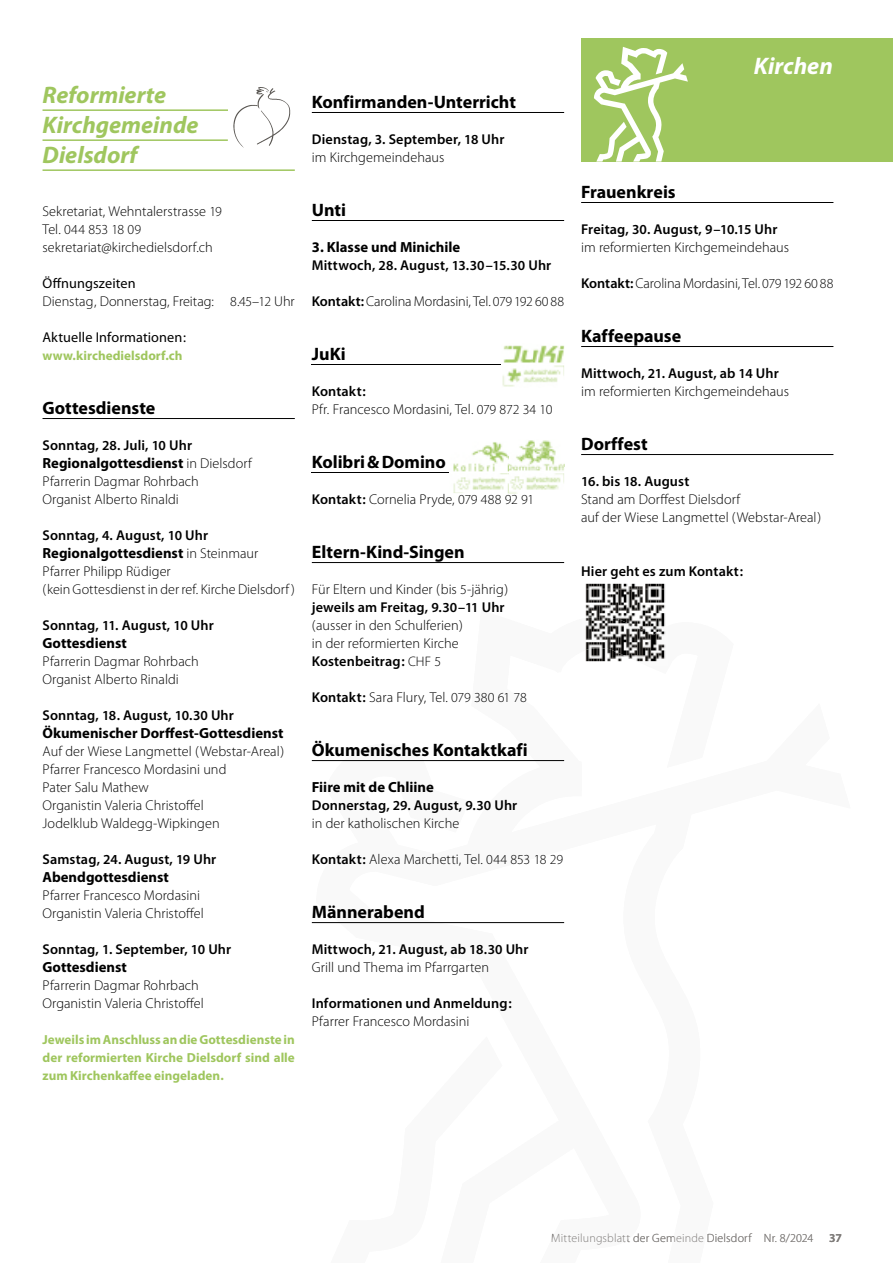
<style>
.page{position:relative;width:893px;height:1263px;background:#fff}
.page>*{position:absolute;margin:0;border:0;box-sizing:border-box;transform-origin:0 0}
.t1{font:italic 700 24px/30px "Myriad Pro";color:#9fc65e}
.t2{font:italic 700 24px "Myriad Pro";color:#fff}
.t3{font:700 18px "Myriad Pro";color:#000}
.t4{font:700 14.7px "Myriad Pro";color:#000}
.t5{font:300 14.25px/18px "Myriad Pro";color:#000}
.t6{font:600 14.25px/18px "Myriad Pro";letter-spacing:.01em;color:#000}
.t7{font:14.25px "Myriad Pro";letter-spacing:.01em;color:#000}
.t8{font:300 13.8px "Myriad Pro";color:#000}
.t9{font:700 13.2px/18px "Myriad Pro";color:#9fc65e;text-align:justify}
.t10{font:300 12px "Myriad Pro";letter-spacing:.015em;color:#7f7c7a}
.t11{font:600 12px "Myriad Pro";color:#7f7c7a}
.s1{font-size:13.8px}
.s2{font-size:14.25px}
.s3{font-weight:400}
.s4{font-weight:300;font-size:14.25px}
.s5{font-weight:300}
.s6{font-weight:600}
.s7{font-weight:600;font-size:13.8px}
</style>
<div class="page">
<hr style="left:43px;top:109px;width:252px;height:2px;background:#9fc65e">
<hr style="left:43px;top:139px;width:185px;height:2px;background:#9fc65e">
<hr style="left:43px;top:169px;width:252px;height:2px;background:#9fc65e">
<hr style="left:43px;top:418px;width:252px;height:1px;background:#000">
<hr style="left:312px;top:112px;width:252px;height:1px;background:#000">
<hr style="left:312px;top:220px;width:252px;height:1px;background:#000">
<hr style="left:312px;top:364px;width:252px;height:1px;background:#000">
<hr style="left:312px;top:472px;width:252px;height:1px;background:#000">
<hr style="left:312px;top:562px;width:252px;height:1px;background:#000">
<hr style="left:312px;top:760px;width:252px;height:1px;background:#000">
<hr style="left:312px;top:922px;width:252px;height:1px;background:#000">
<hr style="left:581px;top:202px;width:252px;height:1px;background:#000">
<hr style="left:581px;top:346px;width:252px;height:1px;background:#000">
<hr style="left:581px;top:454px;width:252px;height:1px;background:#000">
<div style="left:228px;top:85px;width:67px;height:64px;background:#fff"></div>
<img style="left:233px;top:87px;width:58px;height:61px">
<img style="left:502px;top:345px;width:62px;height:42px">
<img style="left:502px;top:364px;width:62px;height:1px">
<img style="left:508px;top:440px;width:28px;height:54px">
<img style="left:536px;top:440px;width:28px;height:50px">
<img style="left:509px;top:472px;width:55px;height:1px">
<svg style="left:449px;top:442px;width:60px;height:51px"></svg>
<img style="left:585px;top:583px;width:80px;height:34px">
<img style="left:585px;top:617px;width:81px;height:45px">
<div style="left:581px;top:38px;width:312px;height:124px;background:#9fc65e"></div>
<svg style="left:594px;top:47px;width:94px;height:115px"></svg>
<h1 class="t1" style="left:43px;top:80px;width:157px">Reformierte<br>Kirchgemeinde<br>Dielsdorf</h1>
<p class="t5" style="left:43px;top:202px;width:181px">Sekretariat, Wehntalerstrasse <span class="s1">19</span></p>
<p class="t8" style="left:43px;top:222px;width:100px"><span class="s2">Tel.</span> 044 853 18 09</p>
<p class="t5" style="left:43px;top:238px;width:172px">sekretariat@kirchedielsdorf.ch</p>
<p class="t5" style="left:43px;top:274px;width:254px"><span class="s3">Öffnungszeiten<br></span>Dienstag , Donnerstag, Freitag: <span class="s1">8</span>.<span class="s1">45</span>–<span class="s1">12</span> Uhr</p>
<p class="t7" style="left:43px;top:329px;width:145px">Aktuelle Informationen:</p>
<p class="t9" style="left:43px;top:347px;width:141px">www.kirchedielsdorf.ch</p>
<p class="t3" style="left:43px;top:398px;width:114px">Gottesdienste</p>
<p class="t6" style="left:43px;top:436px;width:151px">Sonntag, <span class="s1">28</span>. Juli, <span class="s1">10</span> Uhr</p>
<p class="t4" style="left:43px;top:455px;width:211px">Regionalgottesdienst <span class="s4">in Dielsdorf</span></p>
<p class="t5" style="left:43px;top:472px;width:158px">Pfarrerin Dagmar Rohrbach<br>Organist Alberto Rinaldi</p>
<p class="t6" style="left:43px;top:526px;width:167px">Sonntag, <span class="s1">4</span>. August, <span class="s1">10</span> Uhr</p>
<p class="t4" style="left:43px;top:545px;width:217px">Regionalgottesdienst <span class="s4">in Steinmaur</span></p>
<p class="t5" style="left:43px;top:562px;width:254px">Pfarrer Philipp Rüdiger<br>(kein Gottesdienst in der ref. Kirche Dielsdorf )</p>
<p class="t6" style="left:43px;top:616px;width:173px">Sonntag, <span class="s1">11</span>. August, <span class="s1">10</span> Uhr</p>
<p class="t4" style="left:43px;top:635px;width:86px">Gottesdienst</p>
<p class="t5" style="left:43px;top:652px;width:158px">Pfarrerin Dagmar Rohrbach<br>Organist Alberto Rinaldi</p>
<p class="t6" style="left:43px;top:706px;width:193px">Sonntag, <span class="s1">18</span>. August, <span class="s1">10</span>.<span class="s1">30</span> Uhr</p>
<p class="t4" style="left:43px;top:725px;width:243px">Ökumenischer Dorffest-Gottesdienst</p>
<p class="t5" style="left:43px;top:742px;width:243px">Auf der Wiese Langmettel (Webstar-Areal)<br>Pfarrer Francesco Mordasini und<br>Pater Salu Mathew<br>Organistin Valeria Christoffel<br>Jodelklub Waldegg-Wipkingen</p>
<p class="t6" style="left:43px;top:850px;width:175px">Samstag, <span class="s1">24</span>. August, <span class="s1">19</span> Uhr</p>
<p class="t4" style="left:43px;top:869px;width:128px">Abendgottesdienst</p>
<p class="t5" style="left:43px;top:886px;width:163px">Pfarrer Francesco Mordasini<br>Organistin Valeria Christoffel</p>
<p class="t6" style="left:43px;top:940px;width:190px">Sonntag, <span class="s1">1</span>. September, <span class="s1">10</span> Uhr</p>
<p class="t4" style="left:43px;top:959px;width:86px">Gottesdienst</p>
<p class="t5" style="left:43px;top:976px;width:163px">Pfarrerin Dagmar Rohrbach<br>Organistin Valeria Christoffel</p>
<p class="t9" style="left:43px;top:1031px;width:254px">Jeweils im Anschluss an die Gottesdienste in der reformierten Kirche Dielsdorf sind alle zum Kirchenkaffee eingeladen.</p>
<p class="t3" style="left:312px;top:92px;width:206px">Konfirmanden-Unterricht</p>
<p class="t6" style="left:312px;top:130px;width:194px">Dienstag, <span class="s1">3</span>. September, <span class="s1">18</span> Uhr <span class="s5">im Kirchgemeindehaus</span></p>
<p class="t3" style="left:312px;top:200px;width:36px">Unti</p>
<p class="t4" style="left:312px;top:239px;width:150px">3. Klasse und Minichile</p>
<p class="t6" style="left:312px;top:256px;width:241px">Mittwoch, <span class="s1">28</span>. August, <span class="s1">13</span>.<span class="s1">30</span>–<span class="s1">15</span>.<span class="s1">30</span> Uhr</p>
<p class="t5" style="left:312px;top:292px;width:254px"><span class="s6">Kontakt:</span> Carolina Mordasini, Tel. <span class="s1">079 192 60 88</span></p>
<p class="t3" style="left:312px;top:344px;width:35px">JuKi</p>
<p class="t5" style="left:312px;top:382px;width:242px"><span class="s6">Kontakt:<br></span>Pfr. Francesco Mordasini, Tel. <span class="s1">079 872 34 10</span></p>
<p class="t3" style="left:312px;top:452px;width:136px">Kolibri &amp; Domino</p>
<p class="t5" style="left:312px;top:490px;width:224px"><span class="s6">Kontakt:</span> Cornelia Pryde, <span class="s1">079 488 92 91</span></p>
<p class="t3" style="left:312px;top:542px;width:154px">Eltern-Kind-Singen</p>
<p class="t5" style="left:312px;top:580px;width:198px">Für Eltern und Kinder (bis <span class="s1">5</span>-jährig) <span class="s6">jeweils am Freitag,</span> <span class="s7">9</span><span class="s6">.</span><span class="s7">30</span><span class="s6">–</span><span class="s7">11</span> <span class="s6">Uhr </span>(ausser in den Schulferien)<br>in der reformierten Kirche<br><span class="s6">Kostenbeitrag:</span> <span class="s1">CHF 5</span></p>
<p class="t5" style="left:312px;top:688px;width:217px"><span class="s6">Kontakt:</span> Sara Flury, Tel. <span class="s1">079 380 61 78</span></p>
<p class="t3" style="left:312px;top:740px;width:217px">Ökumenisches Kontaktkafi</p>
<p class="t4" style="left:312px;top:779px;width:124px">Fiire mit de Chliine</p>
<p class="t6" style="left:312px;top:796px;width:207px">Donnerstag, <span class="s1">29</span>. August, <span class="s1">9</span>.<span class="s1">30</span> Uhr <span class="s5">in der katholischen Kirche</span></p>
<p class="t5" style="left:312px;top:850px;width:253px"><span class="s6">Kontakt:</span> Alexa Marchetti, Tel. <span class="s1">044 853 18 29</span></p>
<p class="t3" style="left:312px;top:902px;width:115px">Männerabend</p>
<p class="t5" style="left:312px;top:940px;width:218px"><span class="s6">Mittwoch,</span> <span class="s7">21</span><span class="s6">. August, ab</span> <span class="s7">18</span><span class="s6">.</span><span class="s7">30</span> <span class="s6">Uhr<br></span>Grill und Thema im Pfarrgarten</p>
<p class="t6" style="left:312px;top:994px;width:201px">Informationen und Anmeldung:</p>
<p class="t5" style="left:312px;top:1012px;width:159px">Pfarrer Francesco Mordasini</p>
<h1 class="t2" style="left:733px;top:53px;width:101px">Pol tische</h1>
<h1 class="t2" style="left:754px;top:53px;width:80px">Kirchen</h1>
<p class="t3" style="left:581px;top:182px;width:96px">Frauenkreis</p>
<p class="t5" style="left:581px;top:220px;width:209px"><span class="s6">Freitag,</span> <span class="s7">30</span><span class="s6">. August,</span> <span class="s7">9</span><span class="s6">–</span><span class="s7">10</span><span class="s6">.</span><span class="s7">15</span> <span class="s6">Uhr </span>im reformierten Kirchgemeindehaus</p>
<p class="t5" style="left:581px;top:274px;width:254px"><span class="s6">Kontakt:</span> Carolina Mordasini, Tel. <span class="s1">079 192 60 88</span></p>
<p class="t3" style="left:581px;top:326px;width:102px">Kaffeepause</p>
<p class="t5" style="left:581px;top:364px;width:209px"><span class="s6">Mittwoch,</span> <span class="s7">21</span><span class="s6">. August, ab</span> <span class="s7">14</span> <span class="s6">Uhr </span>im reformierten Kirchgemeindehaus</p>
<p class="t3" style="left:581px;top:434px;width:68px">Dorffest</p>
<p class="t5" style="left:581px;top:472px;width:242px"><span class="s7">16</span><span class="s6">. bis</span> <span class="s7">18</span><span class="s6">. August<br></span>Stand am Dorffest Dielsdorf<br>auf der Wiese Langmettel (Webstar-Areal)</p>
<p class="t6" style="left:581px;top:562px;width:163px">Hier geht es zum Kontakt:</p>
<p class="t10" style="left:551px;top:1231px;width:263px">Mitteilungsblatt der Gemeinde Dielsdorf Nr. 8/2024</p>
<p class="t11" style="left:829px;top:1231px;width:14px">37</p>
</div>
